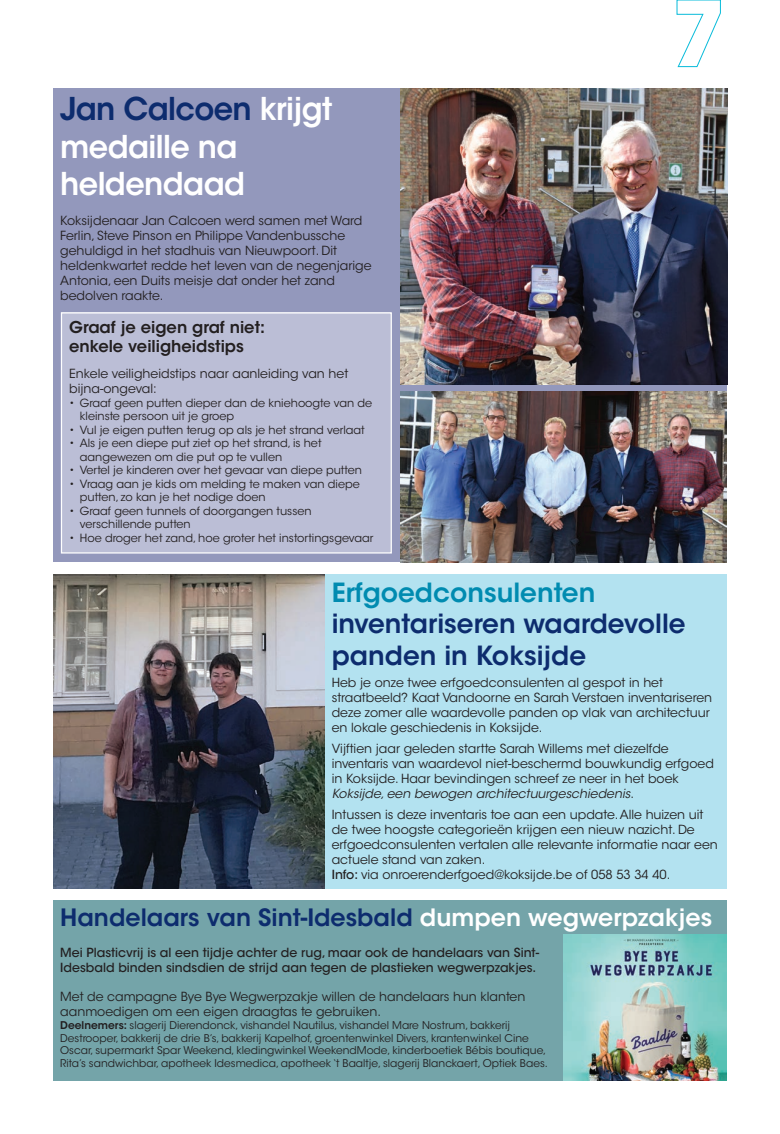
<style>
.page{position:relative;width:780px;height:1134px;background:#fff}
.page>*{position:absolute;margin:0;border:0;box-sizing:border-box;transform-origin:0 0}
.Titels_licht_blauw_i{font:600 31.25px/37.5px "ITC Avant Garde Std";letter-spacing:-.02em;color:#fff}
.Titels_licht_blauw_i-2{font:600 26.25px/31.5px "ITC Avant Garde Std";color:#0d2c6e}
.Titels_licht_blauw_i-3{font:600 23.75px "ITC Avant Garde Std";color:#0d2c6e}
.Body_insprong_2_mm{font:600 16.25px "ITC Avant Garde Std";color:#231f20}
.Body_insprong_2_mm-2{font:12.5px/15px "ITC Avant Garde Std";color:#231f20}
.Inleiding_insprong_2{font:500 12.5px/15px "ITC Avant Garde Std";color:#231f20}
.Body_insprong_2_mm-3{font:11.25px/13.5px "ITC Avant Garde Std";color:#231f20}
.Body_insprong_2_mm-4{font:10.62px/12.8px "ITC Avant Garde Std";color:#231f20}
.s1{color:#0d2c6e}
.s2{color:#008bb0}
.s3{font-style:italic}
.s4{font-weight:500}
.s5{color:#fff}
.s6{font-weight:600}
</style>
<div class="page">
<div style="left:53px;top:575px;width:673px;height:314px;background:#b3e2f0"></div>
<div style="left:53px;top:900px;width:673px;height:181px;background:#74a4a9"></div>
<div style="left:53px;top:89px;width:673px;height:473px;background:#9398bc"></div>
<img style="left:400px;top:392px;width:326px;height:170px">
<img style="left:400px;top:89px;width:328px;height:296px">
<div style="left:61px;top:313px;width:330px;height:240px;background:#bbbed6"></div>
<div style="left:61px;top:312px;width:331px;height:242px;border:1px solid #fff"></div>
<img style="left:53px;top:575px;width:271px;height:314px">
<img style="left:563px;top:935px;width:163px;height:146px">
<svg style="left:676px;top:0;width:45px;height:67px"></svg>
<p class="Titels_licht_blauw_i" style="left:60px;top:90px;width:273px"><span class="s1">Jan Calcoen</span> krijgt medaille na</p>
<p class="Titels_licht_blauw_i" style="left:60px;top:165px;width:186px">heldendaad</p>
<p class="Body_insprong_2_mm-2" style="left:60px;top:213px;width:313px">Koksijdenaar Jan Calcoen werd samen met Ward Ferlin, Steve Pinson en Philippe Vandenbussche gehuldigd in het stadhuis van Nieuwpoort. Dit heldenkwartet redde het leven van de negenjarige Antonia, een Duits meisje dat onder het zand bedolven raakte.</p>
<p class="Body_insprong_2_mm" style="left:69px;top:316px;width:197px">Graaf je eigen graf niet:</p>
<p class="Body_insprong_2_mm" style="left:69px;top:336px;width:176px">enkele veiligheidstips</p>
<p class="Body_insprong_2_mm-2" style="left:69px;top:366px;width:280px">Enkele veiligheidstips naar aanleiding van het bijna-ongeval:</p>
<p class="Body_insprong_2_mm-3" style="left:80px;top:396px;width:294px;text-indent:-11px">• Graaf geen putten dieper dan de kniehoogte van de kleinste persoon uit je groep</p>
<p class="Body_insprong_2_mm-3" style="left:69px;top:423px;width:297px">• Vul je eigen putten terug op als je het strand verlaat</p>
<p class="Body_insprong_2_mm-3" style="left:80px;top:437px;width:243px;text-indent:-11px">• Als je een diepe put ziet op het strand, is het aangewezen om die put op te vullen</p>
<p class="Body_insprong_2_mm-3" style="left:69px;top:464px;width:294px">• Vertel je kinderen over het gevaar van diepe putten</p>
<p class="Body_insprong_2_mm-3" style="left:80px;top:477px;width:281px;text-indent:-11px">• Vraag aan je kids om melding te maken van diepe putten, zo kan je het nodige doen</p>
<p class="Body_insprong_2_mm-3" style="left:80px;top:504px;width:233px;text-indent:-11px">• Graaf geen tunnels of doorgangen tussen verschillende putten</p>
<p class="Body_insprong_2_mm-3" style="left:69px;top:531px;width:306px">• Hoe droger het zand, hoe groter het instortingsgevaar</p>
<p class="Titels_licht_blauw_i-2" style="left:332px;top:576px;width:355px"><span class="s2">Erfgoedconsulenten </span>inventariseren waardevolle panden in Koksijde</p>
<p class="Body_insprong_2_mm-2" style="left:332px;top:675px;width:382px">Heb je onze twee erfgoedconsulenten al gespot in het straatbeeld? Kaat Vandoorne en Sarah Verstaen inventariseren deze zomer alle waardevolle panden op vlak van architectuur en lokale geschiedenis in Koksijde.</p>
<p class="Body_insprong_2_mm-2" style="left:332px;top:741px;width:383px">Vijftien jaar geleden startte Sarah Willems met diezelfde inventaris van waardevol niet-beschermd bouwkundig erfgoed in Koksijde. Haar bevindingen schreef ze neer in het boek <span class="s3">Koksijde, een bewogen architectuurgeschiedenis</span>.</p>
<p class="Body_insprong_2_mm-2" style="left:332px;top:807px;width:387px">Intussen is deze inventaris toe aan een update. Alle huizen uit de twee hoogste categorieën krijgen een nieuw nazicht. De erfgoedconsulenten vertalen alle relevante informatie naar een actuele stand van zaken.</p>
<p class="Body_insprong_2_mm-2" style="left:332px;top:867px;width:340px"><span class="s4">Info:</span> via onroerenderfgoed@koksijde.be of 058 53 34 40.</p>
<p class="Titels_licht_blauw_i-3" style="left:60px;top:902px;width:653px">Handelaars van Sint-Idesbald <span class="s5">dumpen wegwerpzakjes</span></p>
<p class="Inleiding_insprong_2" style="left:60px;top:945px;width:480px">Mei Plasticvrij is al een tijdje achter de rug, maar ook de handelaars van Sint-<br>Idesbald binden sindsdien de strijd aan tegen de plastieken wegwerpzakjes.</p>
<p class="Body_insprong_2_mm-2" style="left:60px;top:989px;width:466px">Met de campagne Bye Bye Wegwerpzakje willen de handelaars hun klanten aanmoedigen om een eigen draagtas te gebruiken.</p>
<p class="Body_insprong_2_mm-4" style="left:60px;top:1019px;width:489px"><span class="s6">Deelnemers:</span> slagerij Dierendonck, vishandel Nautilus, vishandel Mare Nostrum, bakkerij Destrooper, bakkerij de drie B’s, bakkerij Kapelhof, groentenwinkel Divers, krantenwinkel Cine Oscar, supermarkt Spar Weekend, kledingwinkel WeekendMode, kinderboetiek Bébis boutique, Rita’s sandwichbar, apotheek Idesmedica, apotheek ‘t Baaltje, slagerij Blanckaert, Optiek Baes.</p>
</div>
